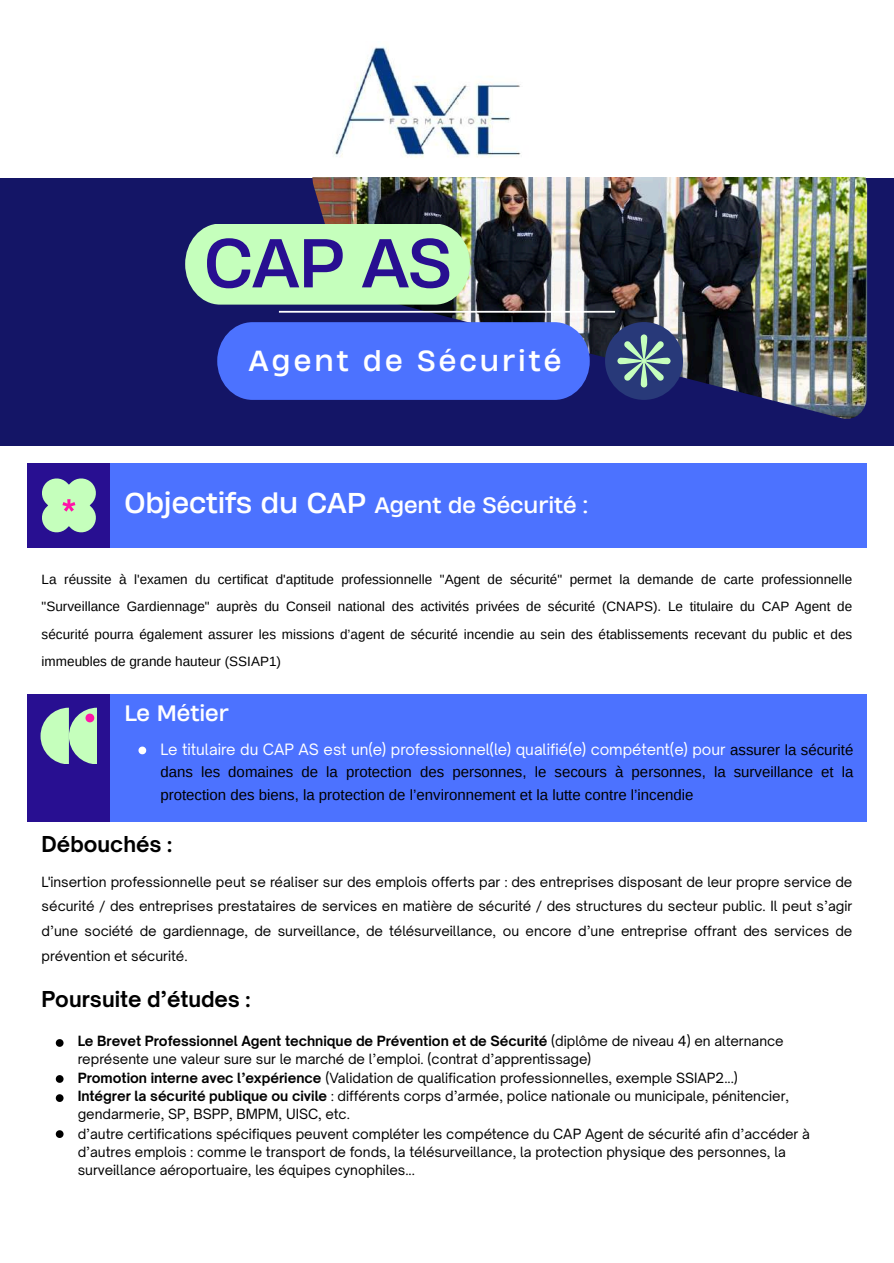
<style>
.page{position:relative;width:894px;height:1263px;background:#fff}
.page>*{position:absolute;margin:0;border:0;box-sizing:border-box;transform-origin:0 0}
.t1{font:64.8px "Heading Now 74";color:#280f91}
.t2{font:27.3px "Heading Now 74";letter-spacing:.11em;color:#fff}
.t3{font:21px "Heading Now 74";color:#fff}
.t4{font:700 21px "Open Sauce One";color:#000}
.t5{font:15px/22.5px "Arimo";color:#000}
.t6{font:15px "Open Sauce One";color:#fff}
.t7{font:13.5px/18.3px "Open Sauce One";color:#000;text-align:justify}
.t8{font:13.5px/27.3px "Arimo";color:#000;text-align:justify}
.s1{font-size:27px}
.s2{font-family:"Arimo";color:#000}
.s3{font-weight:700}
</style>
<div class="page">
<svg style="left:56px;top:1039px;width:7px;height:8px"></svg>
<svg style="left:56px;top:1075px;width:7px;height:8px"></svg>
<svg style="left:56px;top:1094px;width:7px;height:8px"></svg>
<svg style="left:56px;top:1130px;width:7px;height:8px"></svg>
<img style="left:334px;top:47px;width:187px;height:111px">
<div style="left:0;top:178px;width:893px;height:268px;background:#141566"></div>
<img style="left:312px;top:178px;width:554px;height:241px">
<div style="left:185px;top:224px;width:285px;height:81px;background:#c5ffbc"></div>
<div style="left:217px;top:322px;width:372px;height:78px;background:#4c72ff"></div>
<div style="left:605px;top:322px;width:77px;height:78px;background:#283979;border-radius:50%"></div>
<svg style="left:617px;top:334px;width:53px;height:53px"></svg>
<hr style="left:279px;top:311px;width:336px;height:2px;background:#fff">
<div style="left:27px;top:464px;width:84px;height:84px;background:#280f91"></div>
<div style="left:110px;top:464px;width:756px;height:84px;background:#4c72ff"></div>
<svg style="left:42px;top:478px;width:54px;height:55px;background:#afd4b5"></svg>
<div style="left:27px;top:694px;width:84px;height:128px;background:#280f91"></div>
<div style="left:110px;top:694px;width:756px;height:128px;background:#4c72ff"></div>
<svg style="left:40px;top:708px;width:57px;height:56px"></svg>
<svg style="left:138px;top:747px;width:8px;height:7px"></svg>
<h1 class="t1" style="left:204px;top:219px;width:249px">CAP AS</h1>
<h2 class="t2" style="left:248px;top:342px;width:314px">Agent de Sécurité</h2>
<h3 class="t3" style="left:124px;top:491px;width:465px"><span class="s1">Objectifs du CAP</span> Agent de Sécurité :</h3>
<p class="t8" style="left:42px;top:566px;width:811px">La réussite à l'examen du certificat d'aptitude professionnelle "Agent de sécurité" permet la demande de carte professionnelle "Surveillance Gardiennage" auprès du Conseil national des activités privées de sécurité (CNAPS). Le titulaire du CAP Agent de sécurité pourra également assurer les missions d’agent de sécurité incendie au sein des établissements recevant du public et des immeubles de grande hauteur (SSIAP1)</p>
<h3 class="t3" style="left:124px;top:699px;width:106px">Le Métier</h3>
<p class="t6" style="left:160px;top:740px;width:694px">Le titulaire du CAP AS est un(e) professionnel(le) qualifié(e) compétent(e) pour <span class="s2">assurer la sécurité</span></p>
<p class="t5" style="left:160px;top:761px;width:694px">dans les domaines de la protection des personnes, le secours à personnes, la surveillance et la protection des biens, la protection de l’environnement et la lutte contre l’incendie</p>
<h3 class="t4" style="left:42px;top:831px;width:132px">Débouchés :</h3>
<p class="t7" style="left:42px;top:869px;width:811px;line-height:24.8px">L'insertion professionnelle peut se réaliser sur des emplois offerts par : des entreprises disposant de leur propre service de sécurité / des entreprises prestataires de services en matière de sécurité / des structures du secteur public. Il peut s’agir d’une société de gardiennage, de surveillance, de télésurveillance, ou encore d’une entreprise offrant des services de prévention et sécurité.</p>
<h3 class="t4" style="left:42px;top:986px;width:210px">Poursuite d’études :</h3>
<p class="t7" style="left:78px;top:1032px;width:733px;text-align:left"><span class="s3">Le Brevet Professionnel Agent technique de Prévention et de Sécurité</span> (diplôme de niveau 4) en alternance représente une valeur sure sur le marché de l’emploi. (contrat d’apprentissage)<br><span class="s3">Promotion interne avec l’expérience</span> (Validation de qualification professionnelles, exemple SSIAP2...)<br><span class="s3">Intégrer la sécurité publique ou civile</span> : différents corps d’armée, police nationale ou municipale, pénitencier, gendarmerie, SP, BSPP, BMPM, UISC, etc.<br>d’autre certifications spécifiques peuvent compléter les compétence du CAP Agent de sécurité afin d’accéder à d’autres emplois : comme le transport de fonds, la télésurveillance, la protection physique des personnes, la surveillance aéroportuaire, les équipes cynophiles...</p>
</div>
